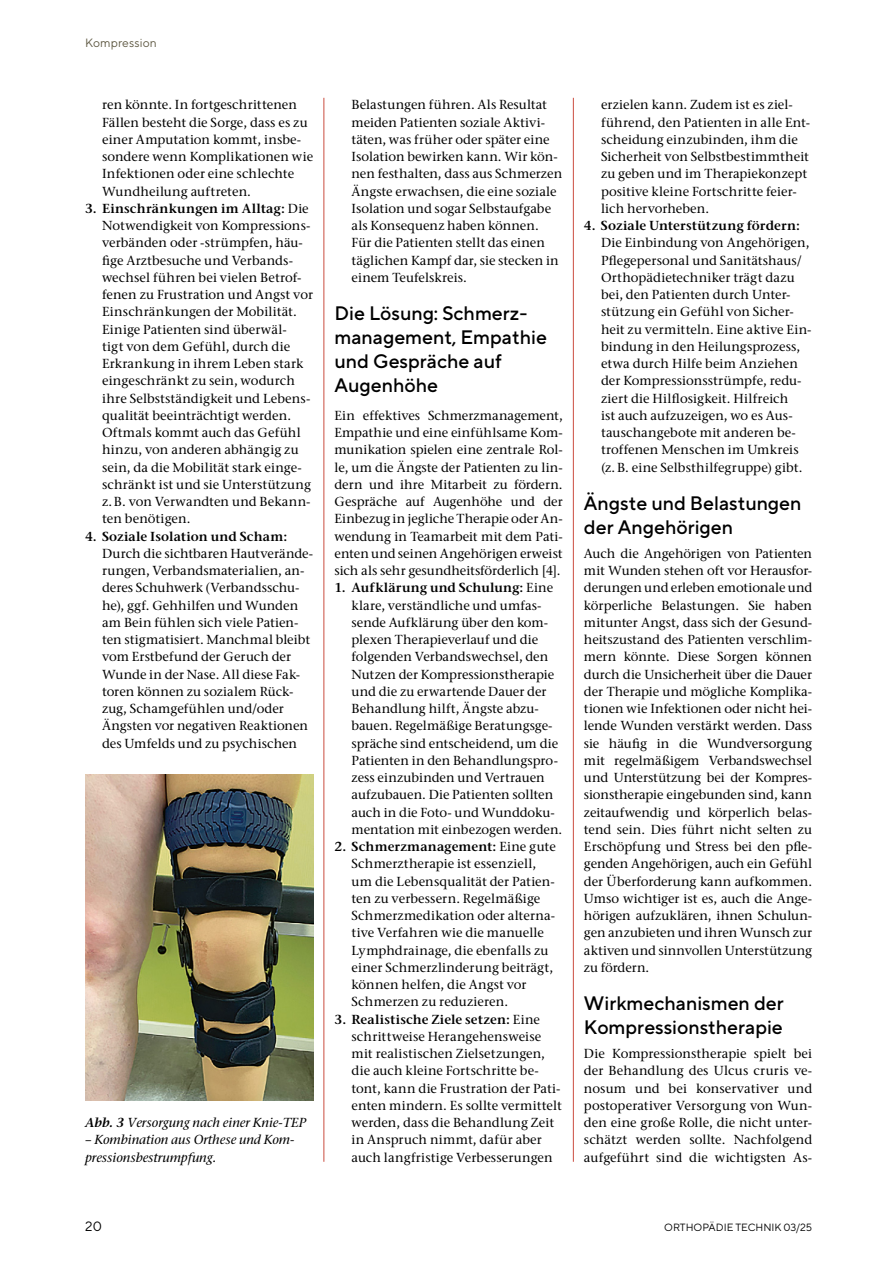
<style>
.page{position:relative;width:893px;height:1263px;background:#fff}
.page>*{position:absolute;margin:0;border:0;box-sizing:border-box;transform-origin:0 0}
.ZÜ_groß_2-stöckig{font:500 19.5px/24px "TT Norms Pro";color:#000}
.t1{font:13.5px "TT Norms Pro";color:#000}
.Aufzählungen{font:500 13.05px/17.2px "Stone Ser ITC Std";letter-spacing:.01em;color:#000}
.Lauftext_ohne_Einzug{font:500 13.05px/17.2px "Stone Ser ITC Std";color:#000;text-align:justify}
.BU{font:italic 500 13.05px/17.2px "Stone Ser ITC Std";color:#000}
.Lauftext{font:12px "TT Norms Pro";letter-spacing:.015em;color:#5f5943}
.t2{font:10.5px "TT Norms Pro";color:#000}
.s1{font-weight:600}
</style>
<div class="page">
<hr style="left:573px;top:98px;width:1px;height:1064px;background:#cb4d40">
<hr style="left:324px;top:98px;width:1px;height:1064px;background:#cb4d40">
<img style="left:85px;top:774px;width:228px;height:326px">
<p class="Lauftext" style="left:85px;top:35px;width:73px">Kompression</p>
<p class="Aufzählungen" style="left:102px;top:96px;width:213px">ren könnte. In fortgeschrittenen<br>Fällen besteht die Sorge, dass es zu einer Amputation kommt, insbe&shy;sondere wenn Komplikationen wie<br>Infektionen oder eine schlechte<br>Wundheilung auftreten.</p>
<p class="Aufzählungen" style="left:102px;top:200px;width:212px;text-indent:-17px"><span class="s1">3. Einschränkungen im Alltag:</span> Die<br>Notwendigkeit von Kompressions&shy;verbänden oder -strümpfen, häu&shy;fige Arztbesuche und Verbands&shy;wechsel führen bei vielen Betrof&shy;fenen zu Frustration und Angst vor<br>Einschränkungen der Mobilität.<br>Einige Patienten sind überwäl-<br>tigt von dem Gefühl, durch die<br>Erkrankung in ihrem Leben stark eingeschränkt zu sein, wodurch ihre Selbstständigkeit und Lebens&shy;qualität beeinträchtigt werden.<br>Oftmals kommt auch das Gefühl hinzu, von anderen abhängig zu sein, da die Mobilität stark einge&shy;schränkt ist und sie Unterstützung z.B. von Verwandten und Bekann&shy;ten benötigen.</p>
<p class="Aufzählungen" style="left:102px;top:527px;width:213px;text-indent:-17px"><span class="s1">4. Soziale Isolation und Scham:<br></span>Durch die sichtbaren Hautverände&shy;rungen, Verbandsmaterialien, an&shy;deres Schuhwerk (Verbandsschu&shy;he), ggf. Gehhilfen und Wunden am Bein fühlen sich viele Patien&shy;ten stigmatisiert. Manchmal bleibt vom Erstbefund der Geruch der<br>Wunde in der Nase. All diese Fak&shy;toren können zu sozialem Rück&shy;zug, Schamgefühlen und/oder<br>Ängsten vor negativen Reaktionen des Umfelds und zu psychischen</p>
<p class="BU" style="left:85px;top:1114px;width:223px"><span class="s1">Abb. 3</span> Versorgung nach einer Knie-TEP</p>
<p class="BU" style="left:85px;top:1131px;width:211px">– Kombination aus Orthese und Kom&shy;pressionsbestrumpfung.</p>
<p class="Aufzählungen" style="left:351px;top:96px;width:212px">Belastungen führen. Als Resultat meiden Patienten soziale Aktivi&shy;täten, was früher oder später eine Isolation bewirken kann. Wir kön&shy;nen festhalten, dass aus Schmerzen Ängste erwachsen, die eine soziale Isolation und sogar Selbstaufgabe als Konsequenz haben können.<br>Für die Patienten stellt das einen täglichen Kampf dar, sie stecken in einem Teufelskreis.</p>
<p class="ZÜ_groß_2-stöckig" style="left:334px;top:300px;width:214px">Die Lösung: Schmerz&shy;management, Empathie und Gespräche auf<br>Augenhöhe</p>
<p class="Lauftext_ohne_Einzug" style="left:334px;top:407px;width:230px">Ein effektives Schmerzmanagement, Empathie und eine einfühlsame Kom&shy;munikation spielen eine zentrale Rol&shy;le, um die Ängste der Patienten zu lin&shy;dern und ihre Mitarbeit zu fördern.<br>Gespräche auf Augenhöhe und der Einbezug in jegliche Therapie oder An&shy;wendung in Teamarbeit mit dem Pati&shy;enten und seinen Angehörigen erweist sich als sehr gesundheitsförderlich [4].</p>
<p class="Aufzählungen" style="left:351px;top:579px;width:212px;text-indent:-17px"><span class="s1">1. Aufklärung und Schulung:</span> Eine klare, verständliche und umfas&shy;sende Aufklärung über den kom&shy;plexen Therapieverlauf und die folgenden Verbandswechsel, den<br>Nutzen der Kompressionstherapie und die zu erwartende Dauer der<br>Behandlung hilft, Ängste abzu&shy;bauen. Regelmäßige Beratungsge&shy;spräche sind entscheidend, um die<br>Patienten in den Behandlungspro&shy;zess einzubinden und Vertrauen aufzubauen. Die Patienten sollten auch in die Foto- und Wunddoku&shy;mentation mit einbezogen werden.</p>
<p class="Aufzählungen" style="left:351px;top:838px;width:206px;text-indent:-17px"><span class="s1">2. Schmerzmanagement:</span> Eine gute<br>Schmerztherapie ist essenziell, um die Lebensqualität der Patien&shy;ten zu verbessern. Regelmäßige<br>Schmerzmedikation oder alterna&shy;tive Verfahren wie die manuelle<br>Lymphdrainage, die ebenfalls zu einer Schmerzlinderung beiträgt, können helfen, die Angst vor<br>Schmerzen zu reduzieren.</p>
<p class="Aufzählungen" style="left:351px;top:1010px;width:212px;text-indent:-17px"><span class="s1">3. Realistische Ziele setzen:</span> Eine schrittweise Herangehensweise mit realistischen Zielsetzungen, die auch kleine Fortschritte be&shy;tont, kann die Frustration der Pati&shy;enten mindern. Es sollte vermittelt werden, dass die Behandlung Zeit in Anspruch nimmt, dafür aber auch langfristige Verbesserungen</p>
<p class="Aufzählungen" style="left:601px;top:96px;width:211px">erzielen kann. Zudem ist es ziel&shy;führend, den Patienten in alle Ent&shy;scheidung einzubinden, ihm die<br>Sicherheit von Selbstbestimmtheit zu geben und im Therapiekonzept positive kleine Fortschritte feier&shy;lich hervorheben.</p>
<p class="Aufzählungen" style="left:601px;top:217px;width:212px;text-indent:-17px"><span class="s1">4. Soziale Unterstützung fördern:<br></span>Die Einbindung von Angehörigen, Pflegepersonal und Sanitätshaus/ Orthopädietechniker trägt dazu bei, den Patienten durch Unter&shy;stützung ein Gefühl von Sicher&shy;heit zu vermitteln. Eine aktive Ein&shy;bindung in den Heilungsprozess, etwa durch Hilfe beim Anziehen der Kompressionsstrümpfe, redu&shy;ziert die Hilflosigkeit. Hilfreich<br>ist auch aufzuzeigen, wo es Aus&shy;tauschangebote mit anderen be&shy;troffenen Menschen im Umkreis (z.B. eine Selbsthilfegruppe) gibt.</p>
<p class="ZÜ_groß_2-stöckig" style="left:584px;top:490px;width:219px">Ängste und Belastungen der Angehörigen</p>
<p class="Lauftext_ohne_Einzug" style="left:584px;top:545px;width:230px">Auch die Angehörigen von Patienten mit Wunden stehen oft vor Herausfor&shy;derungen und erleben emotionale und körperliche Belastungen. Sie haben mitunter Angst, dass sich der Gesund&shy;heitszustand des Patienten verschlim&shy;mern könnte. Diese Sorgen können durch die Unsicherheit über die Dauer der Therapie und mögliche Komplika&shy;tionen wie Infektionen oder nicht hei&shy;lende Wunden verstärkt werden. Dass sie häufig in die Wundversorgung mit regelmäßigem Verbandswechsel und Unterstützung bei der Kompres&shy;sionstherapie eingebunden sind, kann zeitaufwendig und körperlich belas&shy;tend sein. Dies führt nicht selten zu Erschöpfung und Stress bei den pfle&shy;genden Angehörigen, auch ein Gefühl der Überforderung kann aufkommen.<br>Umso wichtiger ist es, auch die Ange&shy;hörigen aufzuklären, ihnen Schulun&shy;gen anzubieten und ihren Wunsch zur aktiven und sinnvollen Unterstützung zu fördern.</p>
<p class="ZÜ_groß_2-stöckig" style="left:584px;top:990px;width:201px">Wirkmechanismen der<br>Kompressionstherapie</p>
<p class="Lauftext_ohne_Einzug" style="left:584px;top:1045px;width:230px">Die Kompressionstherapie spielt bei der Behandlung des Ulcus cruris ve&shy;nosum und bei konservativer und postoperativer Versorgung von Wun&shy;den eine große Rolle, die nicht unter&shy;schätzt werden sollte. Nachfolgend aufgeführt sind die wichtigsten As-</p>
<p class="t1" style="left:85px;top:1217px;width:18px">20</p>
<p class="t2" style="left:664px;top:1220px;width:149px">ORTHOPÄDIE TECHNIK 03/25</p>
</div>
